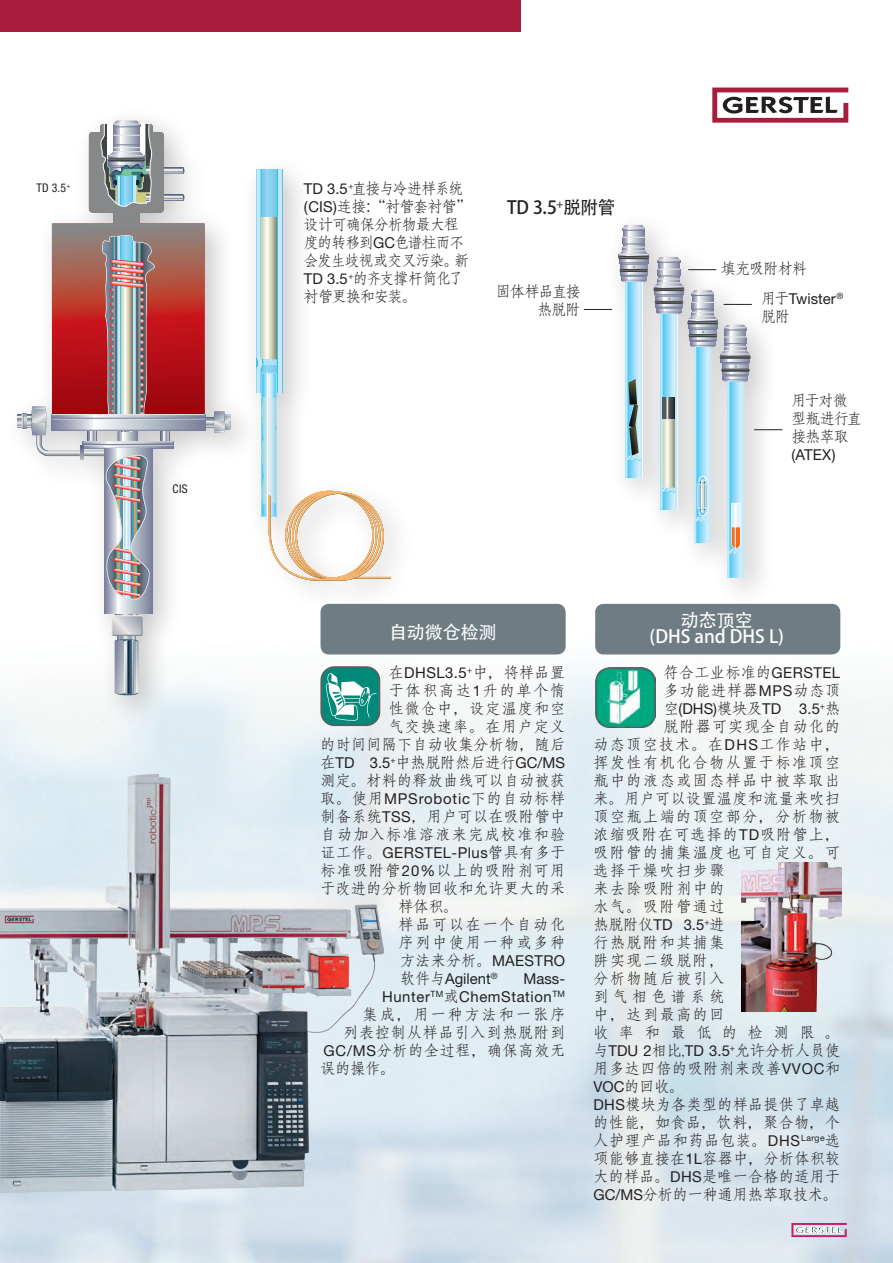
<style>
.page{position:relative;width:893px;height:1263px;background:#fff}
.page>*{position:absolute;margin:0;border:0;box-sizing:border-box;transform-origin:0 0}
.t1{font:18px/16.5px "Adobe Heiti Std";color:#fff;text-align:center}
.t2{font:18px "Adobe Heiti Std";color:#231f20}
.t3{font:15px/18px "Adobe Fangsong Std";letter-spacing:.08em;color:#231f20}
.t4{font:15px/18px "Adobe Fangsong Std";letter-spacing:.055em;color:#231f20;text-align:justify}
.t5{font:15px/18px "Helvetica Neue";letter-spacing:.02em;color:#231f20}
.t6{font:15px/18px "Adobe Fangsong Std";letter-spacing:-.055em;color:#231f20}
.t7{font:15px/18px "Adobe Fangsong Std";letter-spacing:.075em;color:#231f20;text-align:right}
.t8{font:15px/18px "Helvetica Neue";letter-spacing:.04em;color:#231f20;text-align:right}
.t9{font:15px "Adobe Fangsong Std";letter-spacing:.12em;color:#231f20}
.t10{font:15px "Adobe Fangsong Std";letter-spacing:.02em;color:#231f20}
.t11{font:15px/18px "Adobe Fangsong Std";letter-spacing:-.04em;color:#231f20}
.t12{font:15px "Adobe Fangsong Std";letter-spacing:.135em;color:#231f20}
.t13{font:15px/18px "Adobe Fangsong Std";letter-spacing:-.045em;color:#231f20;text-align:right}
.t14{font:condensed 12px "Helvetica Neue";color:#231f20}
.s1{font-family:"Helvetica Neue"}
.s2{font-family:"Adobe Fangsong Std"}
</style>
<div class="page">
<img style="left:0;top:603px;width:893px;height:660px">
<div style="left:0;top:0;width:521px;height:32px;background:#a91d3c"></div>
<div style="left:241px;top:154px;width:178px;height:459px;background:#fff"></div>
<hr style="left:339px;top:577px;width:52px;height:2px;background:#bb8c59">
<hr style="left:338px;top:577px;width:53px;height:1px;background:#e2a96b">
<hr style="left:338px;top:577px;width:52px;height:1px;background:#fcbb74">
<svg style="left:262px;top:169px;width:123px;height:416px"></svg>
<div style="left:320px;top:604px;width:246px;height:50px;background:#6f7c83;border-radius:9px"></div>
<div style="left:595px;top:604px;width:245px;height:50px;background:#6f7c83;border-radius:9px"></div>
<div style="left:604px;top:210px;width:177px;height:399px;background:#231f20;opacity:.25"></div>
<svg style="left:627px;top:282px;width:13px;height:196px"></svg>
<hr style="left:640px;top:280px;width:2px;height:198px;background:#c3e9fa">
<hr style="left:625px;top:280px;width:2px;height:198px;background:#c3e9fa">
<svg style="left:627px;top:379px;width:14px;height:82px"></svg>
<svg style="left:619px;top:225px;width:29px;height:57px"></svg>
<svg style="left:584px;top:309px;width:28px;height:1px"></svg>
<div style="left:3px;top:105px;width:259px;height:622px;background:#231f20;opacity:.25"></div>
<svg style="left:112px;top:613px;width:30px;height:82px"></svg>
<svg style="left:104px;top:600px;width:13px;height:13px"></svg>
<svg style="left:117px;top:600px;width:17px;height:13px"></svg>
<svg style="left:134px;top:600px;width:18px;height:13px"></svg>
<svg style="left:17px;top:120px;width:214px;height:480px"></svg>
<img style="left:741px;top:863px;width:100px;height:149px">
<svg style="left:791px;top:1223px;width:56px;height:14px"></svg>
<svg style="left:320px;top:666px;width:60px;height:60px"></svg>
<svg style="left:322px;top:668px;width:57px;height:56px"></svg>
<img style="left:595px;top:668px;width:60px;height:59px">
<svg style="left:712px;top:88px;width:136px;height:35px"></svg>
<img style="left:0;top:770px;width:389px;height:423px">
<svg style="left:654px;top:257px;width:128px;height:321px"></svg>
<p class="t14" style="left:37px;top:181px;width:36px">TD 3.5<sup>+</sup></p>
<p class="t6" style="left:304px;top:180px;width:169px"><span class="s1">TD 3.5</span><sup>+</sup>直接与冷进样系统<span class="s1">(CIS)</span>连接：“衬管套衬管”设计可确保分析物最大程度的转移到<span class="s1">GC</span>色谱柱而不会发生歧视或交叉污染。新<br><span class="s1">TD 3.5</span><sup>+</sup>的齐支撑杆简化了衬管更换和安装。</p>
<p class="t2" style="left:507px;top:197px;width:110px">TD 3.5<sup>+</sup>脱附管</p>
<p class="t13" style="left:496px;top:283px;width:86px">固体样品直接热脱附</p>
<p class="t14" style="left:173px;top:482px;width:16px">CIS</p>
<p class="t4" style="left:721px;top:259px;width:87px">填充吸附材料</p>
<p class="t5" style="left:761px;top:289px;width:84px"><span class="s2">用于</span>Twister<sup>®</sup></p>
<p class="t4" style="left:761px;top:308px;width:31px">脱附</p>
<p class="t11" style="left:791px;top:391px;width:72px">用于对微型瓶进行直接热萃取</p>
<p class="t5" style="left:791px;top:445px;width:46px">(ATEX)</p>
<p class="t1" style="left:389px;top:624px;width:109px">自动微仓检测</p>
<p class="t7" style="left:321px;top:663px;width:246px">在<span class="s1">DHSL3.5</span><sup>+</sup>中，将样品置<br>于体积高达<span class="s1">1</span>升的单个惰<br>性微仓中，设定温度和空<br>气交换速率。在用户定义<br>的时间间隔下自动收集分析物，随后</p>
<p class="t5" style="left:321px;top:753px;width:246px"><span class="s2">在</span>TD 3.5<sup>+</sup><span class="s2">中热脱附然后进行</span>GC/MS</p>
<p class="t4" style="left:321px;top:771px;width:246px">测定。材料的释放曲线可以自动被获取。使用<span class="s1">MPSrobotic</span>下的自动标样制备系统<span class="s1">TSS</span>，用户可以在吸附管中自动加入标准溶液来完成校准和验</p>
<p class="t5" style="left:321px;top:843px;width:246px"><span class="s2">证工作。</span>GERSTEL-Plus<span class="s2">管具有多于</span></p>
<p class="t3" style="left:321px;top:861px;width:246px">标准吸附管<span class="s1">20%</span>以上的吸附剂可用</p>
<p class="t10" style="left:321px;top:879px;width:246px">于改进的分析物回收和允许更大的采</p>
<p class="t4" style="left:399px;top:897px;width:61px">样体积。</p>
<p class="t9" style="left:399px;top:915px;width:168px">样品可以在一个自动化</p>
<p class="t9" style="left:399px;top:933px;width:168px">序列中使用一种或多种</p>
<p class="t5" style="left:400px;top:951px;width:167px"><span class="s2">方法来分析。</span>MAESTRO<span class="s2">软件与</span>Agilent<sup>®</sup></p>
<p class="t8" style="left:382px;top:969px;width:184px">Mass-<br>Hunter<sup>TM</sup><span class="s2">或</span>ChemStation<sup>TM</sup></p>
<p class="t12" style="left:363px;top:1005px;width:204px">集成，用一种方法和一张序</p>
<p class="t4" style="left:343px;top:1023px;width:223px">列表控制从样品引入到热脱附到</p>
<p class="t4" style="left:324px;top:1041px;width:243px"><span class="s1">GC/MS</span>分析的全过程，确保高效无</p>
<p class="t4" style="left:321px;top:1059px;width:76px">误的操作。</p>
<p class="t1" style="left:650px;top:612px;width:136px">动态顶空<br>(DHS and DHS L)</p>
<p class="t4" style="left:664px;top:663px;width:178px">符合工业标准的<span class="s1">GERSTEL</span>多功能进样器<span class="s1">MPS</span>动态顶</p>
<p class="t5" style="left:664px;top:699px;width:178px"><span class="s2">空</span>(DHS)<span class="s2">模块及</span>TD 3.5<sup>+</sup><span class="s2">热</span></p>
<p class="t3" style="left:593px;top:717px;width:248px;text-indent:70px">脱附器可实现全自动化的动态顶空技术。在<span class="s1">DHS</span>工作站中，挥发性有机化合物从置于标准顶空瓶中的液态或固态样品中被萃取出来。用户可以设置温度和流量来吹扫顶空瓶上端的顶空部分，分析物被浓缩吸附在可选择的<span class="s1">TD</span>吸附管上，吸附管的捕集温度也可自定义。可选择干燥吹扫步骤<br>来去除吸附剂中的<br>水气。吸附管通过<br>热脱附仪<span class="s1">TD 3.5</span><sup>+</sup>进<br>行热脱附和其捕集<br>阱实现二级脱附，<br>分析物随后被引入<br>到气相色谱系统<br>中，达到最高的回<br>收率和最低的检测限。与<span class="s1">TDU 2</span>相比,<span class="s1">TD 3.5</span><sup>+</sup>允许分析人员使用多达四倍的吸附剂来改善<span class="s1">VVOC</span>和<br><span class="s1">VOC</span>的回收。<br><span class="s1">DHS</span>模块为各类型的样品提供了卓越的性能，如食品，饮料，聚合物，个人护理产品和药品包装。<span class="s1">DHS</span><sup>Large</sup>选项能够直接在<span class="s1">1L</span>容器中，分析体积较大的样品。<span class="s1">DHS</span>是唯一合格的适用于<br><span class="s1">GC/MS</span>分析的一种通用热萃取技术。</p>
</div>
